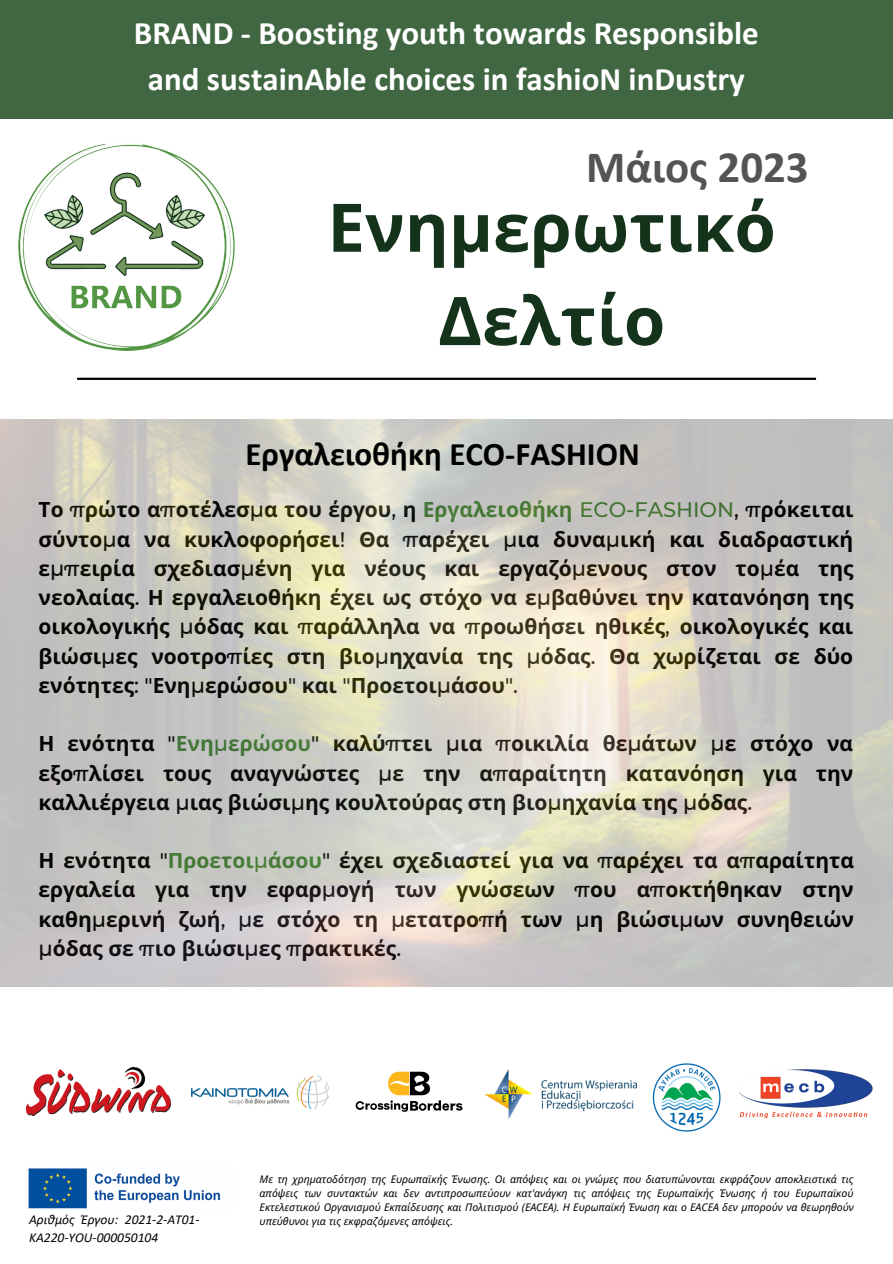
<style>
.page{position:relative;width:893px;height:1264px;background:#fff}
.page>*{position:absolute;margin:0;border:0;box-sizing:border-box;transform-origin:0 0}
.t1{font:700 66.9px/93.3px "Noto Sans";color:#14331a;text-align:center}
.t2{font:700 45px "Calibri";color:#545454}
.t3{font:700 33px/46px "Calibri";color:#fff;text-align:center}
.t4{font:700 33px "Calibri";color:#000}
.t5{font:700 21px/29.2px "Noto Sans";color:#000;text-align:justify}
.t6{font:italic 13.5px/18px "Calibri";color:#000}
.t7{font:italic 10.5px/14px "Noto Sans";color:#000;text-align:justify}
.s1{font-family:"Montserrat";font-weight:500}
.s2{color:#519641}
.s3{font-family:"Montserrat";font-weight:500;color:#519641}
</style>
<div class="page">
<div style="left:0;top:0;width:892px;height:118px;background:#416742"></div>
<img style="left:18px;top:144px;width:216px;height:207px">
<hr style="left:77px;top:378px;width:739px;height:2px;background:#000">
<img style="left:28px;top:1168px;width:193px;height:41px">
<img style="left:355px;top:1071px;width:108px;height:41px">
<img style="left:484px;top:1069px;width:152px;height:49px">
<img style="left:652px;top:1063px;width:69px;height:69px">
<img style="left:191px;top:1075px;width:137px;height:33px">
<img style="left:738px;top:1069px;width:133px;height:50px">
<img style="left:26px;top:1067px;width:144px;height:48px">
<p class="t3" style="left:134px;top:12px;width:626px">BRAND - Boosting youth towards Responsible and sustainAble choices in fashioN inDustry</p>
<p class="t2" style="left:586px;top:148px;width:224px">Μάιος 2023</p>
<p class="t1" style="left:327px;top:179px;width:450px">Ενημερωτικό<br>Δελτίο</p>
<p class="t4" style="left:245px;top:440px;width:395px">Εργαλειοθήκη ECO-FASHION</p>
<p class="t5" style="left:39px;top:494px;width:816px">Το <span class="s1">π</span>ρώτο α<span class="s1">π</span>οτέλεσ<span class="s1">μ</span>α του έργου<span class="s1">,</span> η <span class="s2">Εργαλειοθήκη</span> <span class="s3">ECO-FASHION</span><span class="s1">, π</span>ρόκειται σύντο<span class="s1">μ</span>α να κυκλοφορήσει<span class="s1">!</span> Θα <span class="s1">π</span>αρέχει <span class="s1">μ</span>ια δυνα<span class="s1">μ</span>ική και διαδραστική ε<span class="s1">μπ</span>ειρία σχεδιασ<span class="s1">μ</span>ένη για νέους και εργαζό<span class="s1">μ</span>ενους στον το<span class="s1">μ</span>έα της νεολαίας<span class="s1">.</span> Η εργαλειοθήκη έχει ως στόχο να ε<span class="s1">μ</span>βαθύνει την κατανόηση της οικολογικής <span class="s1">μ</span>όδας και <span class="s1">π</span>αράλληλα να <span class="s1">π</span>ροωθήσει ηθικές<span class="s1">,</span> οικολογικές και βιώσι<span class="s1">μ</span>ες νοοτρο<span class="s1">π</span>ίες στη βιο<span class="s1">μ</span>ηχανία της <span class="s1">μ</span>όδας<span class="s1">.</span> Θα χωρίζεται σε δύο ενότητες<span class="s1">: "</span>Ενη<span class="s1">μ</span>ερώσου<span class="s1">"</span> και <span class="s1">"</span>Προετοι<span class="s1">μ</span>άσου<span class="s1">".</span></p>
<p class="t5" style="left:39px;top:728px;width:816px">Η ενότητα <span class="s1">"</span><span class="s2">Ενη</span><span class="s3">μ</span><span class="s2">ερώσου</span><span class="s1">"</span> καλύ<span class="s1">π</span>τει <span class="s1">μ</span>ια <span class="s1">π</span>οικιλία θε<span class="s1">μ</span>άτων <span class="s1">μ</span>ε στόχο να εξο<span class="s1">π</span>λίσει τους αναγνώστες <span class="s1">μ</span>ε την α<span class="s1">π</span>αραίτητη κατανόηση για την καλλιέργεια <span class="s1">μ</span>ιας βιώσι<span class="s1">μ</span>ης κουλτούρας στη βιο<span class="s1">μ</span>ηχανία της <span class="s1">μ</span>όδας<span class="s1">.</span></p>
<p class="t5" style="left:39px;top:845px;width:816px">Η ενότητα <span class="s1">"</span><span class="s2">Προετοι</span><span class="s3">μ</span><span class="s2">άσου</span><span class="s1">"</span> έχει σχεδιαστεί για να <span class="s1">π</span>αρέχει τα α<span class="s1">π</span>αραίτητα εργαλεία για την εφαρ<span class="s1">μ</span>ογή των γνώσεων <span class="s1">π</span>ου α<span class="s1">π</span>οκτήθηκαν στην καθη<span class="s1">μ</span>ερινή ζωή<span class="s1">, μ</span>ε στόχο τη <span class="s1">μ</span>ετατρο<span class="s1">π</span>ή των <span class="s1">μ</span>η βιώσι<span class="s1">μ</span>ων συνηθειών <span class="s1">μ</span>όδας σε <span class="s1">π</span>ιο βιώσι<span class="s1">μ</span>ες <span class="s1">π</span>ρακτικές<span class="s1">.</span></p>
<p class="t6" style="left:29px;top:1211px;width:172px">Αριθμός Έργου: 2021-2-AT01-<br>KA220-YOU-000050104</p>
<p class="t7" style="left:259px;top:1171px;width:596px">Με τη χρηματοδότηση της Ευρωπαϊκής Ένωσης. Οι απόψεις και οι γνώμες που διατυπώνονται εκφράζουν αποκλειστικά τις απόψεις των συντακτών και δεν αντιπροσωπεύουν κατ'ανάγκη τις απόψεις της Ευρωπαϊκής Ένωσης ή του Ευρωπαϊκού Εκτελεστικού Οργανισμού Εκπαίδευσης και Πολιτισμού (EACEA). Η Ευρωπαϊκή Ένωση και ο EACEA δεν μπορούν να θεωρηθούν υπεύθυνοι για τις εκφραζόμενες απόψεις.</p>
</div>
